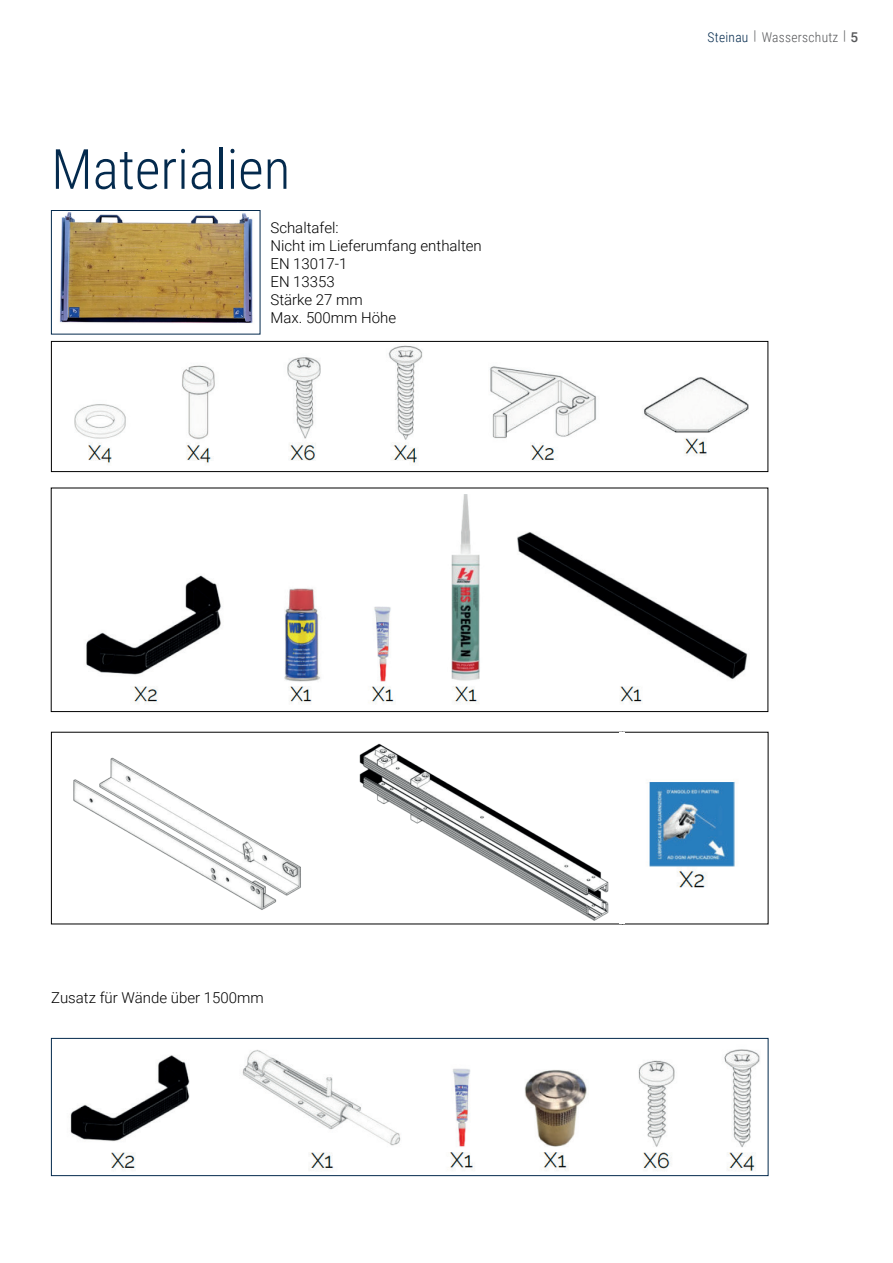
<style>
.page{position:relative;width:893px;height:1263px;background:#fff}
.page>*{position:absolute;margin:0;border:0;box-sizing:border-box;transform-origin:0 0}
.t1{font:300 55.5px "Roboto Condensed";color:#042a4d}
.t2{font:300 15px/18px "Roboto";color:#000}
.t3{font:300 13.5px "Roboto Condensed";letter-spacing:.02em;color:#57585a}
.s1{color:#042a4d}
.s2{font-family:"Roboto";font-weight:500}
</style>
<div class="page">
<img style="left:74px;top:345px;width:675px;height:119px">
<div style="left:51px;top:341px;width:717px;height:131px;border:1px solid #000"></div>
<img style="left:86px;top:494px;width:662px;height:210px">
<div style="left:51px;top:488px;width:717px;height:224px;border:1px solid #000"></div>
<img style="left:73px;top:743px;width:536px;height:178px">
<img style="left:649px;top:782px;width:86px;height:106px">
<img style="left:70px;top:1049px;width:690px;height:122px">
<div style="left:51px;top:1038px;width:717px;height:138px;border:1px solid #042a4d"></div>
<img style="left:59px;top:212px;width:194px;height:111px">
<div style="left:51px;top:210px;width:209px;height:124px;border:1px solid #042a4d"></div>
<h1 class="t1" style="left:51px;top:130px;width:241px">Materialien</h1>
<p class="t2" style="left:270px;top:218px;width:213px">Schaltafel:<br>Nicht im Lieferumfang enthalten<br>EN 13017-1<br>EN 13353<br>Stärke 27 mm<br>Max. 500mm Höhe</p>
<p class="t3" style="left:708px;top:27px;width:152px"><span class="s1">Steinau</span> | Wasserschutz | <span class="s2">5</span></p>
<p class="t2" style="left:51px;top:988px;width:214px">Zusatz für Wände über 1500mm</p>
</div>
